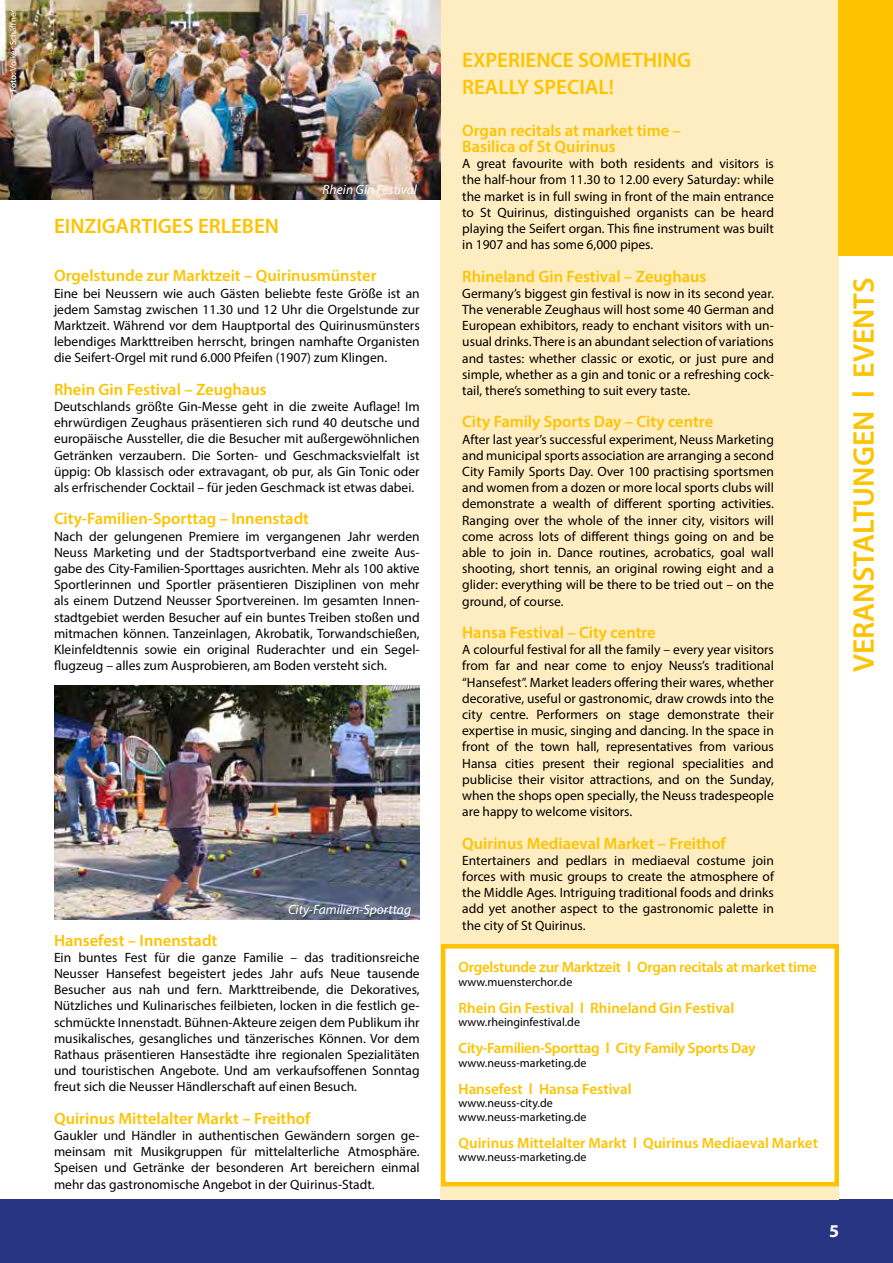
<style>
.page{position:relative;width:893px;height:1263px;background:#fff}
.page>*{position:absolute;margin:0;border:0;box-sizing:border-box;transform-origin:0 0}
.t1{font:600 30px "Myriad Pro";color:#fdc300}
.t2{font:600 21px/27px "Myriad Pro";color:#fdc300}
.t3{font:700 18px "Myriad Pro";color:#fff}
.t4{font:600 16.5px/16.2px "Myriad Pro";color:#fdc300}
.t5{font:600 15px "Myriad Pro";color:#fdc300}
.t6{font:600 15px "Myriad Pro";letter-spacing:-.02em;color:#fdc300}
.t7{font:13.5px/16.2px "Myriad Pro";color:#000;text-align:justify}
.t8{font:italic 13.5px "Myriad Pro";color:#fff}
.t9{font:12px/13.5px "Myriad Pro";color:#000}
.t10{font:9px "Myriad Pro";color:#fff}
.s1{font-weight:600}
</style>
<div class="page">
<div style="left:0;top:1199px;width:893px;height:64px;background:#283583"></div>
<div style="left:441px;top:0;width:398px;height:1199px;background:#ffedc2"></div>
<div style="left:839px;top:0;width:54px;height:255px;background:#fdc300"></div>
<img style="left:0;top:0;width:441px;height:200px">
<div style="left:441px;top:944px;width:398px;height:242px;background:#fff;border:4px solid #fdc300"></div>
<img style="left:54px;top:686px;width:366px;height:233px">
<p class="t10" style="left:8px;top:92px;width:84px;rotate:-90deg"><span class="s1">Foto:</span> Volker Schäffner</p>
<h2 class="t2" style="left:54px;top:212px;width:227px">EINZIGARTIGES ERLEBEN</h2>
<p class="t8" style="left:322px;top:181px;width:96px">Rhein Gin Festival</p>
<p class="t4" style="left:54px;top:267px;width:324px">Orgelstunde zur Marktzeit – Quirinusmünster</p>
<p class="t7" style="left:54px;top:285px;width:367px">Eine bei Neussern wie auch Gästen beliebte feste Größe ist an jedem Samstag zwischen 11.30 und 12 Uhr die Orgelstunde zur Marktzeit. Während vor dem Hauptportal des Quirinusmünsters lebendiges Markttreiben herrscht, bringen namhafte Organisten die Seifert-Orgel mit rund 6.000 Pfeifen (1907) zum Klingen.</p>
<p class="t4" style="left:54px;top:381px;width:214px">Rhein Gin Festival – Zeughaus</p>
<p class="t7" style="left:54px;top:398px;width:367px">Deutschlands größte Gin-Messe geht in die zweite Auflage! Im ehrwürdigen Zeughaus präsentieren sich rund 40 deutsche und europäische Aussteller, die die Besucher mit außergewöhnlichen Getränken verzaubern. Die Sorten- und Geschmacksvielfalt ist üppig: Ob klassisch oder extravagant, ob pur, als Gin Tonic oder als erfrischender Cocktail – für jeden Geschmack ist etwas dabei.</p>
<p class="t4" style="left:54px;top:510px;width:257px">City-Familien-Sporttag – Innenstadt</p>
<p class="t7" style="left:54px;top:528px;width:367px">Nach der gelungenen Premiere im vergangenen Jahr werden Neuss Marketing und der Stadtsportverband eine zweite Aus&shy;gabe des City-Familien-Sporttages ausrichten. Mehr als 100 aktive Sportlerinnen und Sportler präsentieren Disziplinen von mehr als einem Dutzend Neusser Sportvereinen. Im gesamten Innen&shy;stadtgebiet werden Besucher auf ein buntes Treiben stoßen und mitmachen können. Tanzeinlagen, Akrobatik, Torwandschießen, Kleinfeldtennis sowie ein original Ruderachter und ein Segel&shy;flugzeug – alles zum Ausprobieren, am Boden versteht sich.</p>
<p class="t8" style="left:288px;top:901px;width:125px">City-Familien-Sporttag</p>
<p class="t4" style="left:54px;top:931px;width:165px">Hansefest – Innenstadt</p>
<p class="t7" style="left:54px;top:949px;width:367px">Ein buntes Fest für die ganze Familie – das traditionsreiche Neusser Hansefest begeistert jedes Jahr aufs Neue tausende Besucher aus nah und fern. Markttreibende, die Dekoratives, Nützliches und Kulinarisches feilbieten, locken in die festlich ge&shy;schmückte Innenstadt. Bühnen-Akteure zeigen dem Publikum ihr musikalisches, gesangliches und tänzerisches Können. Vor dem Rathaus präsentieren Hansestädte ihre regionalen Spezialitäten und touristischen Angebote. Und am verkaufsoffenen Sonntag freut sich die Neusser Händlerschaft auf einen Besuch.</p>
<p class="t4" style="left:54px;top:1110px;width:258px">Quirinus Mittelalter Markt – Freithof</p>
<p class="t7" style="left:54px;top:1127px;width:367px">Gaukler und Händler in authentischen Gewändern sorgen ge&shy;meinsam mit Musikgruppen für mittelalterliche Atmosphäre.<br>Speisen und Getränke der besonderen Art bereichern einmal mehr das gastronomische Angebot in der Quirinus-Stadt.</p>
<h2 class="t2" style="left:462px;top:46px;width:230px">EXPERIENCE SOMETHING<br>REALLY SPECIAL!</h2>
<p class="t4" style="left:462px;top:122px;width:220px">Organ recitals at market time –<br>Basilica of St Quirinus</p>
<p class="t7" style="left:462px;top:155px;width:313px">A great favourite with both residents and visitors is the half-hour from 11.30 to 12.00 every Saturday: while the market is in full swing in front of the main entrance to St Quirinus, distinguished organists can be heard playing the Seifert organ. This fine instrument was built in 1907 and has some 6,000 pipes.</p>
<p class="t4" style="left:462px;top:267px;width:246px">Rhineland Gin Festival – Zeughaus</p>
<p class="t7" style="left:462px;top:285px;width:313px">Germany’s biggest gin festival is now in its second year.<br>The venerable Zeughaus will host some 40 German and European exhibitors, ready to enchant visitors with un&shy;usual drinks. There is an abundant selection of variations and tastes: whether classic or exotic, or just pure and simple, whether as a gin and tonic or a refreshing cock&shy;tail, there’s something to suit every taste.</p>
<p class="t4" style="left:462px;top:413px;width:252px">City Family Sports Day – City centre</p>
<p class="t7" style="left:462px;top:431px;width:313px">After last year’s successful experiment, Neuss Marketing and municipal sports association are arranging a second City Family Sports Day. Over 100 practising sportsmen and women from a dozen or more local sports clubs will demonstrate a wealth of different sporting activities.<br>Ranging over the whole of the inner city, visitors will come across lots of different things going on and be able to join in. Dance routines, acrobatics, goal wall shooting, short tennis, an original rowing eight and a glider: everything will be there to be tried out – on the ground, of course.</p>
<p class="t4" style="left:462px;top:624px;width:195px">Hansa Festival – City centre</p>
<p class="t7" style="left:462px;top:641px;width:313px">A colourful festival for all the family – every year visitors from far and near come to enjoy Neuss’s traditional “Hansefest”. Market leaders offering their wares, whether decorative, useful or gastronomic, draw crowds into the city centre. Performers on stage demonstrate their expertise in music, singing and dancing. In the space in front of the town hall, representatives from various Hansa cities present their regional specialities and publicise their visitor attractions, and on the Sunday, when the shops open specially, the Neuss tradespeople are happy to welcome visitors.</p>
<p class="t4" style="left:462px;top:834px;width:265px">Quirinus Mediaeval Market – Freithof</p>
<p class="t7" style="left:462px;top:852px;width:313px">Entertainers and pedlars in mediaeval costume join forces with music groups to create the atmosphere of the Middle Ages. Intriguing traditional foods and drinks add yet another aspect to the gastronomic palette in the city of St Quirinus.</p>
<p class="t6" style="left:459px;top:958px;width:360px">Orgelstunde zur Marktzeit l Organ recitals at market time</p>
<p class="t9" style="left:459px;top:975px;width:115px">www.muensterchor.de</p>
<p class="t5" style="left:459px;top:998px;width:277px">Rhein Gin Festival l Rhineland Gin Festival</p>
<p class="t9" style="left:459px;top:1015px;width:123px">www.rheinginfestival.de</p>
<p class="t6" style="left:459px;top:1039px;width:299px">City-Familien-Sporttag l City Family Sports Day</p>
<p class="t9" style="left:459px;top:1056px;width:129px">www.neuss-marketing.de</p>
<p class="t5" style="left:459px;top:1079px;width:175px">Hansefest l Hansa Festival</p>
<p class="t9" style="left:459px;top:1096px;width:129px">www.neuss-city.de www.neuss-marketing.de</p>
<p class="t5" style="left:459px;top:1133px;width:361px">Quirinus Mittelalter Markt l Quirinus Mediaeval Market</p>
<p class="t9" style="left:459px;top:1150px;width:129px">www.neuss-marketing.de</p>
<h1 class="t1" style="left:844px;top:672px;width:397px;rotate:-90deg">VERANSTALTUNGEN l EVENTS</h1>
<h3 class="t3" style="left:829px;top:1219px;width:11px">5</h3>
</div>
